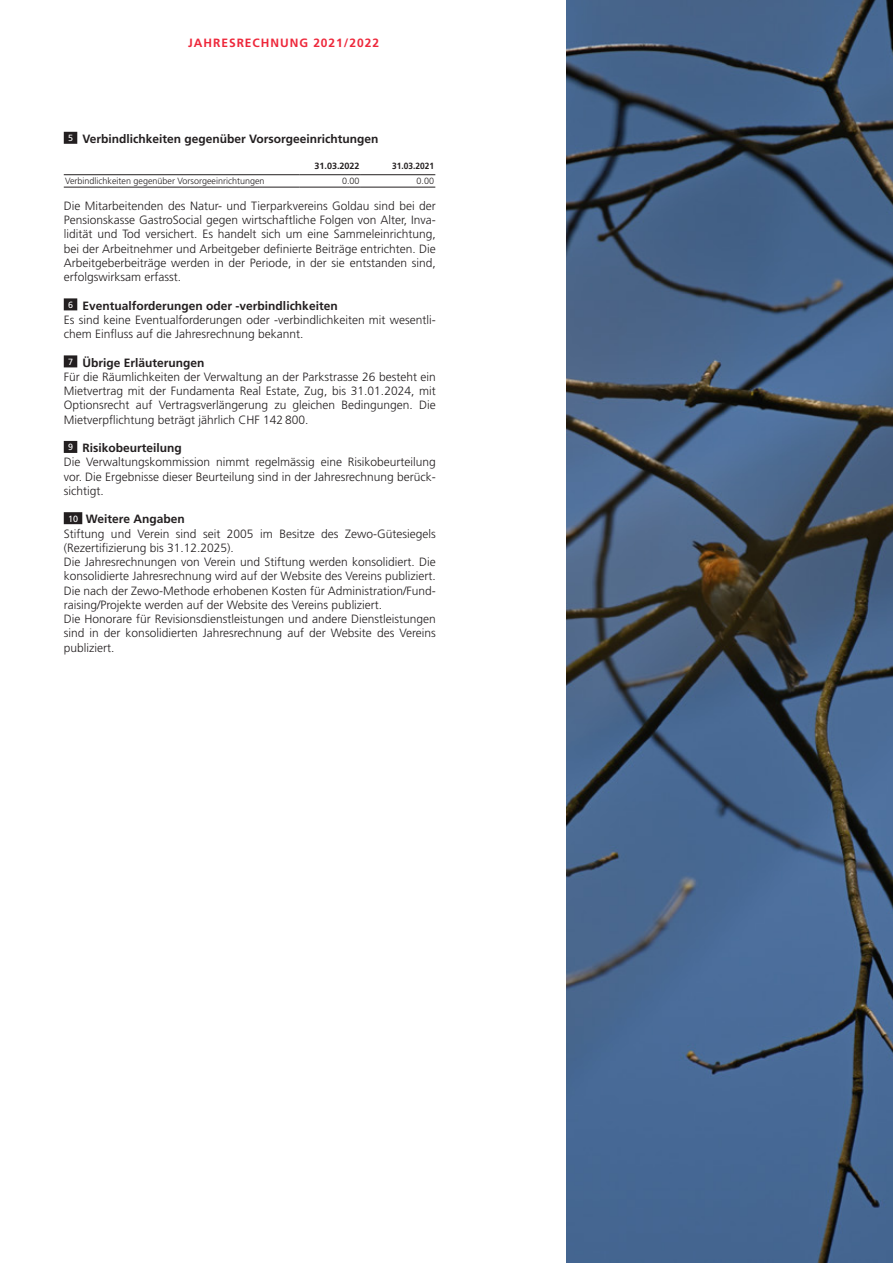
<style>
.page{position:relative;width:893px;height:1263px;background:#fff}
.page>*{position:absolute;margin:0;border:0;box-sizing:border-box;transform-origin:0 0}
.t1{font:300 12px/14.2px "Frutiger LT Std";color:#231f20}
.t2{font:700 12px "Frutiger LT Std";color:#231f20}
.t3{font:700 12px "Frutiger LT Std";letter-spacing:.08em;color:#ee283b}
.t4{font:300 9px "Frutiger LT Std";color:#231f20}
.t5{font:700 9px "Frutiger LT Std";color:#231f20}
.t6{font:700 9px "Frutiger LT Std";color:#231f20;scale:.93 1}
.s1{font-weight:700}
</style>
<div class="page">
<img style="left:567px;top:0;width:326px;height:1263px">
<div style="left:64px;top:132px;width:13px;height:12px;background:#231f20"></div>
<hr style="left:64px;top:174px;width:236px;height:1px;background:#231f20">
<hr style="left:300px;top:174px;width:61px;height:1px;background:#231f20">
<hr style="left:361px;top:174px;width:74px;height:1px;background:#231f20">
<hr style="left:64px;top:187px;width:236px;height:1px;background:#231f20">
<hr style="left:300px;top:187px;width:61px;height:1px;background:#231f20">
<hr style="left:361px;top:187px;width:74px;height:1px;background:#231f20">
<div style="left:64px;top:298px;width:13px;height:12px;background:#231f20"></div>
<div style="left:64px;top:355px;width:13px;height:12px;background:#231f20"></div>
<div style="left:64px;top:441px;width:13px;height:12px;background:#231f20"></div>
<div style="left:64px;top:512px;width:18px;height:12px;background:#231f20"></div>
<p class="t3" style="left:188px;top:36px;width:192px">JAHRESRECHNUNG 2021/2022</p>
<p class="t2" style="left:68px;top:132px;width:312px"><sup>5</sup> Verbindlichkeiten gegenüber Vorsorgeeinrichtungen</p>
<p class="t5" style="left:315px;top:161px;width:47px">31.03.2022</p>
<p class="t6" style="left:392px;top:161px;width:47px">31.03.2021</p>
<p class="t4" style="left:65px;top:176px;width:201px">Verbindlichkeiten gegenüber Vorsorgeeinrichtungen</p>
<p class="t4" style="left:342px;top:176px;width:19px">0.00</p>
<p class="t4" style="left:417px;top:176px;width:19px">0.00</p>
<p class="t1" style="left:64px;top:199px;width:374px;text-align:justify">Die Mitarbeitenden des Natur- und Tierparkvereins Goldau sind bei der Pensionskasse GastroSocial gegen wirtschaftliche Folgen von Alter, Inva&shy;lidität und Tod versichert. Es handelt sich um eine Sammeleinrichtung, bei der Arbeitnehmer und Arbeitgeber definierte Beiträge entrichten. Die Arbeitgeberbeiträge werden in der Periode, in der sie entstanden sind, erfolgswirksam erfasst.</p>
<p class="t1" style="left:64px;top:298px;width:374px;text-indent:4px"><sup>6</sup> <span class="s1">Eventualforderungen oder -verbindlichkeiten<br></span>Es sind keine Eventualforderungen oder -verbindlichkeiten mit wesentli&shy;chem Einfluss auf die Jahresrechnung bekannt.</p>
<p class="t1" style="left:64px;top:355px;width:374px;text-indent:4px"><sup>7</sup> <span class="s1">Übrige Erläuterungen<br></span>Für die Räumlichkeiten der Verwaltung an der Parkstrasse 26 besteht ein Mietvertrag mit der Fundamenta Real Estate, Zug, bis 31.01.2024, mit Optionsrecht auf Vertragsverlängerung zu gleichen Bedingungen. Die Mietverpflichtung beträgt jährlich CHF 142 800.</p>
<p class="t1" style="left:64px;top:441px;width:374px;text-indent:4px"><sup>9</sup> <span class="s1">Risikobeurteilung<br></span>Die Verwaltungskommission nimmt regelmässig eine Risikobeurteilung vor. Die Ergebnisse dieser Beurteilung sind in der Jahresrechnung berück&shy;sichtigt.</p>
<p class="t1" style="left:64px;top:512px;width:374px;text-indent:4px"><sup>10</sup> <span class="s1">Weitere Angaben<br></span>Stiftung und Verein sind seit 2005 im Besitze des Zewo-Gütesiegels (Rezertifizierung bis 31.12.2025).<br>Die Jahresrechnungen von Verein und Stiftung werden konsolidiert. Die konsolidierte Jahresrechnung wird auf der Website des Vereins publiziert.<br>Die nach der Zewo-Methode erhobenen Kosten für Administration/Fund&shy;raising/Projekte werden auf der Website des Vereins publiziert.<br>Die Honorare für Revisionsdienstleistungen und andere Dienstleistungen sind in der konsolidierten Jahresrechnung auf der Website des Vereins publiziert.</p>
</div>
